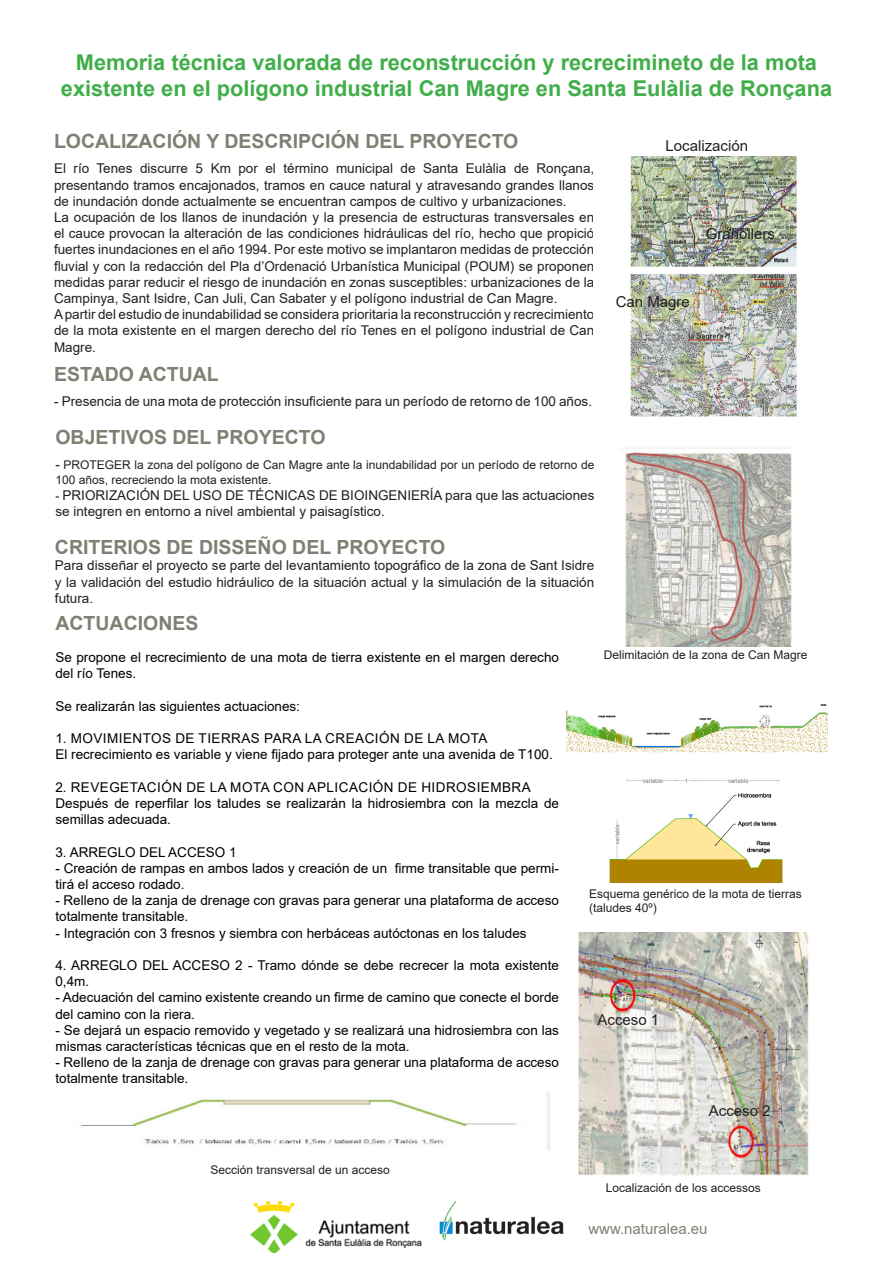
<style>
.page{position:relative;width:893px;height:1263px;background:#fff}
.page>*{position:absolute;margin:0;border:0;box-sizing:border-box;transform-origin:0 0}
.t1{font:700 21.75px/26.1px "Arial";color:#40ae49;text-align:center}
.t2{font:700 19.5px "Arial";color:#807f74}
.t3{font:15px "Arial";color:#231f20}
.t4{font:15px "Arial";color:#807f74}
.t5{font:13.5px/16.2px "Arial";color:#231f20;text-align:justify}
.t6{font:13.5px/16.2px "Arial";color:#000}
.t7{font:13.5px "Arial";letter-spacing:.035em;color:#000}
.t8{font:12px/14.4px "Arial";color:#231f20}
.s1{font-size:13.5px}
.s2{font-size:12px}
</style>
<div class="page">
<img style="left:439px;top:1201px;width:125px;height:40px">
<img style="left:630px;top:156px;width:167px;height:261px">
<img style="left:567px;top:704px;width:260px;height:49px">
<img style="left:621px;top:448px;width:173px;height:198px">
<img style="left:250px;top:1201px;width:172px;height:51px">
<img style="left:578px;top:932px;width:231px;height:244px">
<img style="left:80px;top:1092px;width:470px;height:58px">
<img style="left:609px;top:778px;width:174px;height:106px">
<p class="t1" style="left:61px;top:50px;width:773px">Memoria técnica valorada de reconstrucción y recrecimineto de la mota existente en el polígono industrial Can Magre en Santa Eulàlia de Ronçana</p>
<p class="t2" style="left:54px;top:128px;width:466px">LOCALIZACIÓN Y DESCRIPCIÓN DEL PROYECTO</p>
<p class="t5" style="left:54px;top:160px;width:542px">El río Tenes discurre 5 Km por el término municipal de Santa Eulàlia de Ronçana, presentando tramos encajonados, tramos en cauce natural y atravesando grandes llanos de inundación donde actualmente se encuentran campos de cultivo y urbanizaciones.</p>
<p class="t5" style="left:54px;top:209px;width:542px">La ocupación de los llanos de inundación y la presencia de estructuras transversales en el cauce provocan la alteración de las condiciones hidráulicas del río, hecho que propició fuertes inundaciones en el año 1994. Por este motivo se implantaron medidas de protección fluvial y con la redacción del Pla d’Ordenació Urbanística Municipal (POUM) se proponen medidas parar reducir el riesgo de inundación en zonas susceptibles: urbanizaciones de la Campinya, Sant Isidre, Can Juli, Can Sabater y el polígono industrial de Can Magre.</p>
<p class="t5" style="left:54px;top:306px;width:542px">A partir del estudio de inundabilidad se considera prioritaria la reconstrucción y recrecimiento de la mota existente en el margen derecho del río Tenes en el polígono industrial de Can Magre.</p>
<p class="t2" style="left:54px;top:360px;width:166px">ESTADO ACTUAL</p>
<p class="t5" style="left:54px;top:393px;width:539px">- Presencia de una mota de protección insuficiente para un período de retorno de 100 años.</p>
<p class="t2" style="left:55px;top:424px;width:272px">OBJETIVOS DEL PROYECTO</p>
<p class="t8" style="left:55px;top:458px;width:541px"><span class="s1">-</span> PROTEGER la zona del polígono de Can Magre ante la inundabilidad por un período de retorno de<br>100 años, recreciendo la mota existente.</p>
<p class="t5" style="left:55px;top:487px;width:541px"><span class="s2">-</span> PRIORIZACIÓN DEL USO DE TÉCNICAS DE BIOINGENIERÍA para que las actuaciones se integren en entorno a nivel ambiental y paisagístico.</p>
<p class="t3" style="left:665px;top:135px;width:84px">Localización</p>
<p class="t3" style="left:706px;top:224px;width:71px">Granollers</p>
<p class="t3" style="left:616px;top:291px;width:76px">Can Magre</p>
<p class="t2" style="left:55px;top:533px;width:392px">CRITERIOS DE DISSEÑO DEL PROYECTO</p>
<p class="t5" style="left:55px;top:557px;width:541px">Para disseñar el proyecto se parte del levantamiento topográfico de la zona de Sant Isidre y la validación del estudio hidráulico de la situación actual y la simulación de la situación futura.</p>
<p class="t2" style="left:55px;top:609px;width:144px">ACTUACIONES</p>
<p class="t6" style="left:55px;top:649px;width:505px">Se propone el recrecimiento de una mota de tierra existente en el margen derecho del río Tenes.</p>
<p class="t6" style="left:55px;top:698px;width:246px">Se realizarán las siguientes actuaciones:</p>
<p class="t7" style="left:55px;top:729px;width:433px">1. MOVIMIENTOS DE TIERRAS PARA LA CREACIÓN DE LA MOTA</p>
<p class="t6" style="left:55px;top:746px;width:499px">El recrecimiento es variable y viene fijado para proteger ante una avenida de T100.</p>
<p class="t7" style="left:55px;top:778px;width:477px">2. REVEGETACIÓN DE LA MOTA CON APLICACIÓN DE HIDROSIEMBRA</p>
<p class="t6" style="left:55px;top:795px;width:505px">Después de reperfilar los taludes se realizarán la hidrosiembra con la mezcla de semillas adecuada.</p>
<p class="t6" style="left:55px;top:844px;width:183px">3. ARREGLO DEL ACCESO 1</p>
<p class="t6" style="left:55px;top:860px;width:505px">- Creación de rampas en ambos lados y creación de un firme transitable que permi&shy;tirá el acceso rodado.</p>
<p class="t6" style="left:55px;top:892px;width:505px">- Relleno de la zanja de drenage con gravas para generar una plataforma de acceso totalmente transitable.</p>
<p class="t6" style="left:55px;top:925px;width:473px">- Integración con 3 fresnos y siembra con herbáceas autóctonas en los taludes</p>
<p class="t6" style="left:55px;top:957px;width:505px">4. ARREGLO DEL ACCESO 2 - Tramo dónde se debe recrecer la mota existente<br>0,4m.</p>
<p class="t6" style="left:55px;top:989px;width:505px">- Adecuación del camino existente creando un firme de camino que conecte el borde del camino con la riera.</p>
<p class="t6" style="left:55px;top:1022px;width:505px">- Se dejará un espacio removido y vegetado y se realizará una hidrosiembra con las mismas características técnicas que en el resto de la mota.</p>
<p class="t6" style="left:55px;top:1054px;width:505px">- Relleno de la zanja de drenage con gravas para generar una plataforma de acceso totalmente transitable.</p>
<p class="t8" style="left:604px;top:648px;width:205px">Delimitación de la zona de Can Magre</p>
<p class="t8" style="left:589px;top:886px;width:214px">Esquema genérico de la mota de tierras (taludes 40º)</p>
<p class="t3" style="left:598px;top:1009px;width:63px">Acceso 1</p>
<p class="t8" style="left:210px;top:1162px;width:181px">Sección transversal de un acceso</p>
<p class="t3" style="left:709px;top:1100px;width:63px">Acceso 2</p>
<p class="t8" style="left:606px;top:1180px;width:156px">Localización de los accessos</p>
<p class="t4" style="left:588px;top:1218px;width:121px">www.naturalea.eu</p>
</div>
